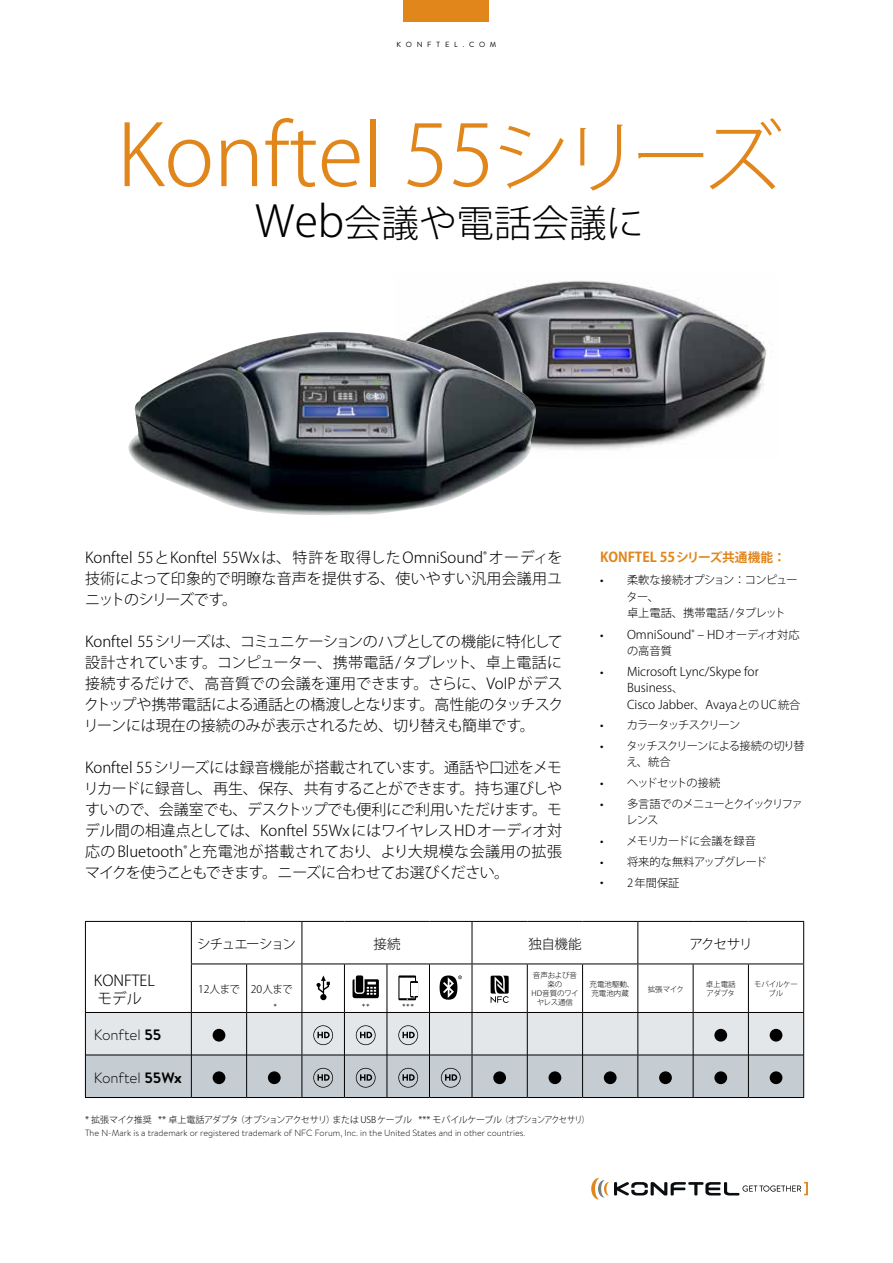
<style>
.page{position:relative;width:893px;height:1263px;background:#fff}
.page>*{position:absolute;margin:0;border:0;box-sizing:border-box;transform-origin:0 0}
.t1{font:300 84px "Koz Go Pro";color:#e0861b}
.t2{font:300 37.5px "Koz Go Pro";color:#000}
.t3{font:300 15px/21px "Koz Go Pro";letter-spacing:-.01em;color:#000;text-align:justify}
.t4{font:300 15px "Brandon Text";color:#000}
.t5{font:700 13.5px "Koz Go Pro";color:#e0861b}
.t6{font:300 13.5px "Koz Go Pro";letter-spacing:-.065em;color:#000}
.t7{font:300 13.5px "Koz Go Pro";letter-spacing:-.12em;color:#000}
.t8{font:300 12px/16.5px "Koz Go Pro";color:#000}
.t9{font:300 11.25px/16.5px "Koz Go Pro";letter-spacing:-.06em;color:#000}
.t10{font:300 11.25px/16.5px "Koz Go Pro";letter-spacing:-.03em;color:#000}
.t11{font:300 11.25px "Koz Go Pro";letter-spacing:-.02em;color:#000}
.t12{font:300 11.25px/16.5px "Koz Go Pro";letter-spacing:-.09em;color:#000}
.t13{font:300 11.25px "Koz Go Pro";letter-spacing:-.08em;color:#000}
.t14{font:300 10.5px "Koz Go Pro";letter-spacing:-.02em;color:#000}
.t15{font:300 10.5px "Brandon Text";color:#000}
.t16{font:300 9px "Brandon Text";color:#000}
.t17{font:300 9px "Koz Go Pro";letter-spacing:-.045em;color:#000}
.t18{font:300 7.5px/9px "Koz Go Pro";color:#000;text-align:center}
.t19{font:7.5px "Brandon Grotesque";letter-spacing:.635em;color:#000}
.t20{font:300 7.5px/9px "Koz Go Pro";letter-spacing:-.025em;color:#000}
.t21{font:300 7.5px/9px "Koz Go Pro";letter-spacing:-.02em;color:#000;text-align:center}
.s1{font-size:78px}
.s2{font-size:43.05px}
.s3{font-size:12.75px}
.s4{font-family:"Myriad Pro";font-weight:400;font-size:12px}
.s5{font-family:"Myriad Pro";font-weight:400}
.s6{font-size:11.25px}
.s7{font-weight:700}
</style>
<div class="page">
<div style="left:404px;top:0;width:85px;height:21px;background:#e0861b"></div>
<svg style="left:591px;top:1178px;width:217px;height:21px"></svg>
<img style="left:416px;top:280px;width:351px;height:170px">
<img style="left:128px;top:332px;width:408px;height:183px">
<svg style="left:190px;top:922px;width:613px;height:90px"></svg>
<hr style="left:191px;top:1097px;width:56px;height:1px;background:#000">
<hr style="left:247px;top:1097px;width:55px;height:1px;background:#000">
<hr style="left:344px;top:964px;width:1px;height:48px;background:#000">
<hr style="left:387px;top:964px;width:1px;height:48px;background:#000">
<hr style="left:429px;top:964px;width:1px;height:48px;background:#000">
<hr style="left:246px;top:964px;width:1px;height:48px;background:#000">
<hr style="left:527px;top:964px;width:1px;height:48px;background:#000">
<hr style="left:582px;top:964px;width:1px;height:48px;background:#000">
<hr style="left:693px;top:964px;width:1px;height:48px;background:#000">
<hr style="left:748px;top:964px;width:1px;height:48px;background:#000">
<hr style="left:302px;top:964px;width:1px;height:48px;background:#000">
<hr style="left:302px;top:1097px;width:42px;height:1px;background:#000">
<hr style="left:344px;top:1097px;width:43px;height:1px;background:#000">
<hr style="left:387px;top:1097px;width:42px;height:1px;background:#000">
<hr style="left:429px;top:1097px;width:43px;height:1px;background:#000">
<hr style="left:472px;top:964px;width:1px;height:48px;background:#000">
<hr style="left:472px;top:1097px;width:55px;height:1px;background:#000">
<hr style="left:527px;top:1097px;width:56px;height:1px;background:#000">
<hr style="left:583px;top:1097px;width:55px;height:1px;background:#000">
<hr style="left:637px;top:964px;width:1px;height:48px;background:#000">
<hr style="left:638px;top:1097px;width:55px;height:1px;background:#000">
<hr style="left:693px;top:1097px;width:55px;height:1px;background:#000">
<hr style="left:748px;top:1097px;width:56px;height:1px;background:#000">
<hr style="left:191px;top:964px;width:1px;height:48px;background:#000">
<hr style="left:85px;top:1097px;width:106px;height:1px;background:#000">
<hr style="left:803px;top:964px;width:1px;height:48px;background:#000">
<hr style="left:638px;top:921px;width:55px;height:1px;background:#000">
<hr style="left:693px;top:921px;width:55px;height:1px;background:#000">
<hr style="left:748px;top:921px;width:56px;height:1px;background:#000">
<hr style="left:803px;top:922px;width:1px;height:41px;background:#000">
<hr style="left:638px;top:963px;width:55px;height:1px;background:#000">
<hr style="left:693px;top:963px;width:55px;height:1px;background:#000">
<hr style="left:748px;top:963px;width:56px;height:1px;background:#000">
<hr style="left:191px;top:921px;width:56px;height:1px;background:#000">
<hr style="left:247px;top:921px;width:55px;height:1px;background:#000">
<hr style="left:191px;top:963px;width:56px;height:1px;background:#000">
<hr style="left:247px;top:963px;width:55px;height:1px;background:#000">
<hr style="left:302px;top:921px;width:42px;height:1px;background:#000">
<hr style="left:302px;top:922px;width:1px;height:41px;background:#000">
<hr style="left:344px;top:921px;width:43px;height:1px;background:#000">
<hr style="left:387px;top:921px;width:42px;height:1px;background:#000">
<hr style="left:429px;top:921px;width:43px;height:1px;background:#000">
<hr style="left:302px;top:963px;width:42px;height:1px;background:#000">
<hr style="left:344px;top:963px;width:43px;height:1px;background:#000">
<hr style="left:387px;top:963px;width:42px;height:1px;background:#000">
<hr style="left:429px;top:963px;width:43px;height:1px;background:#000">
<hr style="left:472px;top:921px;width:55px;height:1px;background:#000">
<hr style="left:472px;top:922px;width:1px;height:41px;background:#000">
<hr style="left:527px;top:921px;width:56px;height:1px;background:#000">
<hr style="left:583px;top:921px;width:55px;height:1px;background:#000">
<hr style="left:637px;top:922px;width:1px;height:41px;background:#000">
<hr style="left:472px;top:963px;width:55px;height:1px;background:#000">
<hr style="left:527px;top:963px;width:56px;height:1px;background:#000">
<hr style="left:583px;top:963px;width:55px;height:1px;background:#000">
<hr style="left:85px;top:921px;width:106px;height:1px;background:#000">
<hr style="left:85px;top:922px;width:1px;height:42px;background:#000">
<hr style="left:191px;top:922px;width:1px;height:41px;background:#000">
<hr style="left:85px;top:964px;width:1px;height:48px;background:#000">
<svg style="left:316px;top:975px;width:14px;height:25px"></svg>
<svg style="left:353px;top:979px;width:26px;height:19px"></svg>
<div style="left:356px;top:975px;width:7px;height:17px;background:#000;border-radius:2px"></div>
<svg style="left:410px;top:981px;width:8px;height:16px"></svg>
<svg style="left:398px;top:975px;width:18px;height:25px"></svg>
<div style="left:411px;top:983px;width:6px;height:12px;background:#fff"></div>
<svg style="left:440px;top:975px;width:22px;height:25px"></svg>
<svg style="left:491px;top:975px;width:18px;height:28px"></svg>
<svg style="left:85px;top:1012px;width:719px;height:85px;background:#c6cbcf"></svg>
<div style="left:493px;top:1071px;width:13px;height:13px;background:#000;border-radius:50%"></div>
<div style="left:549px;top:1071px;width:12px;height:13px;background:#000;border-radius:50%"></div>
<div style="left:604px;top:1071px;width:13px;height:13px;background:#000;border-radius:50%"></div>
<div style="left:659px;top:1071px;width:13px;height:13px;background:#000;border-radius:50%"></div>
<div style="left:714px;top:1071px;width:13px;height:13px;background:#000;border-radius:50%"></div>
<div style="left:770px;top:1071px;width:12px;height:13px;background:#000;border-radius:50%"></div>
<p class="t19" style="left:397px;top:39px;width:101px">KONFTEL.COM</p>
<h1 class="t1" style="left:117px;top:100px;width:666px">Konftel 55<span class="s1">シリーズ</span></h1>
<h2 class="t2" style="left:255px;top:199px;width:390px"><span class="s2">Web</span>会議や電話会議に</h2>
<p class="t3" style="left:85px;top:547px;width:479px">Konftel 55とKonftel 55Wxは、特許を取得したOmniSound<sup>®</sup> オーディを技術によって印象的で明瞭な音声を提供する、使いやすい汎用会議用ユニットのシリーズです。</p>
<p class="t3" style="left:84px;top:631px;width:481px">Konftel 55シリーズは、コミュニケーションのハブとしての機能に特化して設計されています。コンピューター、携帯電話 /タブレット、卓上電話に接続するだけで、高音質での会議を運用できます。さらに、VoIPがデスクトップや携帯電話による通話との橋渡しとなります。高性能のタッチスクリーンには現在の接続のみが表示されるため、切り替えも簡単です。</p>
<p class="t3" style="left:84px;top:757px;width:480px">Konftel 55シリーズには録音機能が搭載されています。通話や口述をメモリカードに録音し、再生、保存、共有することができます。持ち運びしやすいので、会議室でも、デスクトップでも便利にご利用いただけます。モデル間の相違点としては、Konftel 55WxにはワイヤレスHDオーディオ対応のBluetooth<sup>®</sup>と充電池が搭載されており、より大規模な会議用の拡張マイクを使うこともできます。ニーズに合わせてお選びください。</p>
<p class="t5" style="left:600px;top:548px;width:187px">KONFTEL 55<span class="s3">シリーズ共通機能：</span></p>
<p class="t10" style="left:626px;top:572px;width:173px;text-indent:-26px"><span class="s4">•</span> 柔軟な接続オプション：コンピューター、<br>卓上電話、携帯電話 /タブレット</p>
<p class="t8" style="left:600px;top:626px;width:201px"><span class="s5">•</span> OmniSound<sup>®</sup> – HD<span class="s6">オーディオ対応</span></p>
<p class="t9" style="left:627px;top:642px;width:46px">の高音質</p>
<p class="t8" style="left:627px;top:663px;width:175px;text-indent:-27px"><span class="s5">•</span> Microsoft Lync/Skype for<br>Business<span class="s6">、<br></span>Cisco Jabber<span class="s6">、</span>Avaya<span class="s6">との</span>UC<span class="s6">統合</span></p>
<p class="t13" style="left:600px;top:717px;width:142px"><span class="s4">•</span> カラータッチスクリーン</p>
<p class="t9" style="left:626px;top:737px;width:180px;text-indent:-26px"><span class="s4">•</span> タッチスクリーンによる接続の切り替え、統合</p>
<p class="t9" style="left:600px;top:775px;width:122px"><span class="s4">•</span> ヘッドセットの接続</p>
<p class="t12" style="left:626px;top:795px;width:178px;text-indent:-26px"><span class="s4">•</span> 多言語でのメニューとクイックリファレンス</p>
<p class="t11" style="left:600px;top:833px;width:157px"><span class="s4">•</span> メモリカードに会議を録音</p>
<p class="t11" style="left:600px;top:854px;width:168px"><span class="s4">•</span> 将来的な無料アップグレード</p>
<p class="t9" style="left:600px;top:874px;width:81px"><span class="s4">•</span> 2 年間保証</p>
<p class="t3" style="left:94px;top:971px;width:63px;line-height:18px">KONFTELモデル</p>
<p class="t4" style="left:94px;top:1025px;width:69px">Konftel <span class="s7">55</span></p>
<p class="t4" style="left:94px;top:1067px;width:90px">Konftel <span class="s7">55Wx</span></p>
<p class="t7" style="left:197px;top:935px;width:100px">シチュエーション</p>
<p class="t6" style="left:373px;top:935px;width:29px">接続</p>
<p class="t6" style="left:528px;top:935px;width:55px">独自機能</p>
<p class="t6" style="left:690px;top:935px;width:65px">アクセサリ</p>
<p class="t14" style="left:198px;top:982px;width:96px">12人まで 20人まで</p>
<p class="t18" style="left:532px;top:971px;width:49px">音声および音楽の<br>HD音質のワイヤレス通信</p>
<p class="t18" style="left:590px;top:980px;width:46px;text-align:left">充電池駆動、充電池内蔵</p>
<p class="t18" style="left:648px;top:984px;width:38px">拡張マイク</p>
<p class="t20" style="left:706px;top:980px;width:31px">卓上電話アダプタ</p>
<p class="t21" style="left:754px;top:980px;width:45px">モバイルケーブル</p>
<p class="t15" style="left:273px;top:1000px;width:6px">*</p>
<p class="t15" style="left:361px;top:1000px;width:10px">**</p>
<p class="t15" style="left:402px;top:1000px;width:14px">***</p>
<p class="t17" style="left:85px;top:1113px;width:506px">* 拡張マイク推奨 ** 卓上電話アダプタ（オプションアクセサリ）または USBケーブル *** モバイルケーブル（オプションアクセサリ）</p>
<p class="t16" style="left:85px;top:1127px;width:442px">The N-Mark is a trademark or registered trademark of NFC Forum, Inc. in the United States and in other countries.</p>
</div>
